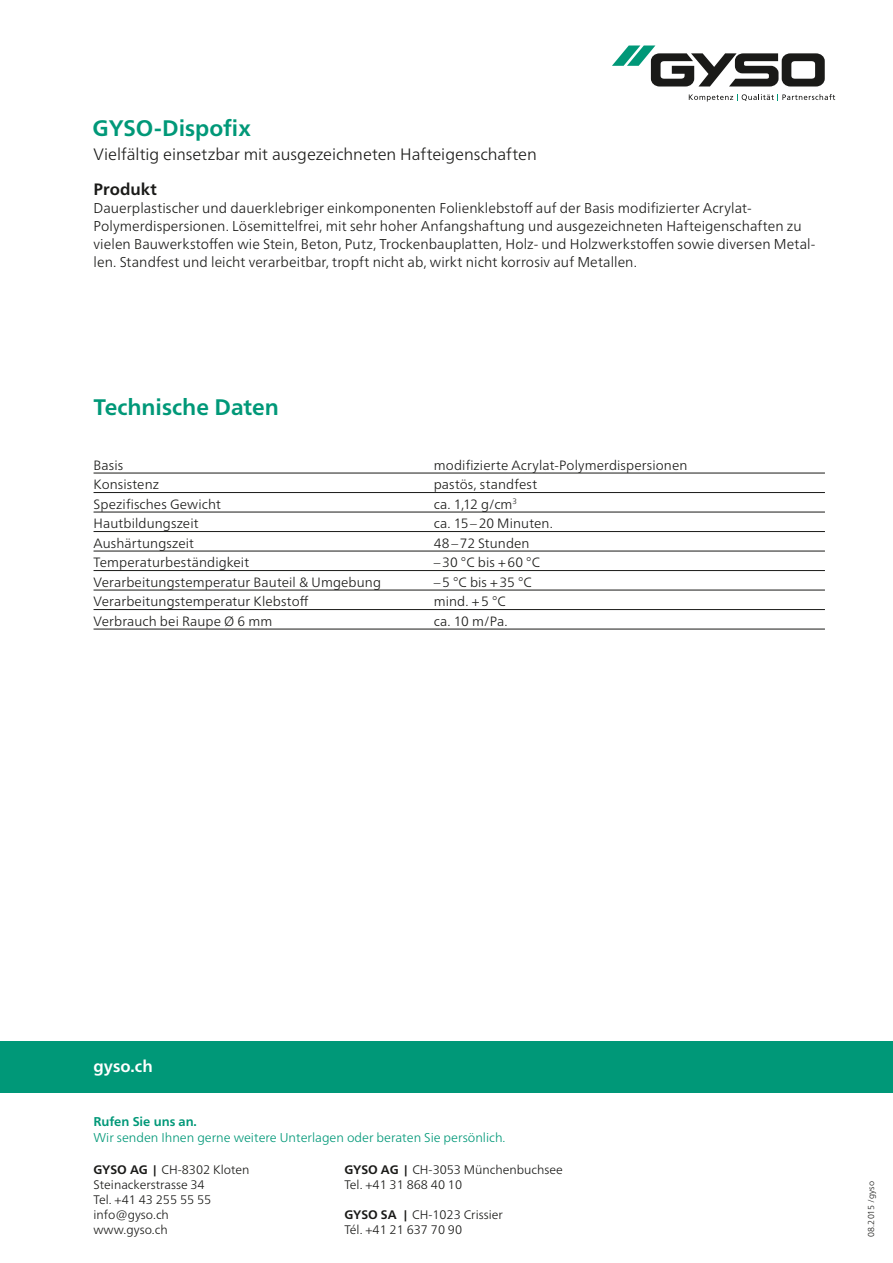
<style>
.page{position:relative;width:893px;height:1263px;background:#fff}
.page>*{position:absolute;margin:0;border:0;box-sizing:border-box;transform-origin:0 0}
.t1{font:700 22.5px "Frutiger Neue LT Pro";color:#009878}
.t2{font:300 16.5px "Frutiger Neue LT Pro";color:#1a1a18}
.t3{font:700 16.5px "Frutiger Neue LT Pro";color:#fff}
.t4{font:700 16.5px "Frutiger Neue LT Pro";letter-spacing:.005em;color:#1a1a18}
.t5{font:300 14.25px/18px "Frutiger Neue LT Pro";letter-spacing:.005em;color:#1a1a18}
.t6{font:300 13.5px "Frutiger Neue LT Pro";letter-spacing:.01em;color:#1a1a18}
.t7{font:300 12.75px "Frutiger Neue LT Pro";color:#009878}
.t8{font:700 12.75px "Frutiger Neue LT Pro";color:#009878}
.t9{font:300 12.3px/15px "Frutiger Neue LT Pro";color:#1a1a18}
.t10{font:300 8.7px "Frutiger Neue LT Pro";letter-spacing:.03em;color:#1a1a18}
.s1{font-weight:700}
.s2{font-weight:700;font-size:11.1px}
</style>
<div class="page">
<div style="left:0;top:1042px;width:893px;height:51px;background:#009878"></div>
<svg style="left:689px;top:94px;width:146px;height:8px"></svg>
<svg style="left:612px;top:45px;width:213px;height:42px"></svg>
<hr style="left:94px;top:473px;width:731px;height:1px;background:#1a1a18">
<hr style="left:94px;top:492px;width:731px;height:1px;background:#1a1a18">
<hr style="left:94px;top:512px;width:731px;height:1px;background:#1a1a18">
<hr style="left:94px;top:531px;width:731px;height:1px;background:#1a1a18">
<hr style="left:94px;top:551px;width:731px;height:1px;background:#1a1a18">
<hr style="left:94px;top:570px;width:731px;height:1px;background:#1a1a18">
<hr style="left:94px;top:590px;width:731px;height:1px;background:#1a1a18">
<hr style="left:94px;top:609px;width:731px;height:1px;background:#1a1a18">
<hr style="left:94px;top:629px;width:731px;height:1px;background:#1a1a18">
<h1 class="t1" style="left:92px;top:115px;width:160px">GYSO-Dispofix</h1>
<p class="t2" style="left:94px;top:144px;width:445px">Vielfältig einsetzbar mit ausgezeichneten Hafteigenschaften</p>
<p class="t4" style="left:94px;top:180px;width:65px">Produkt</p>
<p class="t5" style="left:94px;top:199px;width:723px">Dauerplastischer und dauerklebriger einkomponenten Folienklebstoff auf der Basis modifizierter Acrylat-Polymerdispersionen. Lösemittelfrei, mit sehr hoher Anfangshaftung und ausgezeichneten Hafteigenschaften zu vielen Bauwerkstoffen wie Stein, Beton, Putz, Trockenbauplatten, Holz- und Holzwerkstoffen sowie diversen Metal&shy;len. Standfest und leicht verarbeitbar, tropft nicht ab, wirkt nicht korrosiv auf Metallen.</p>
<h1 class="t1" style="left:94px;top:393px;width:187px">Technische Daten</h1>
<p class="t6" style="left:94px;top:457px;width:31px">Basis</p>
<p class="t6" style="left:434px;top:457px;width:255px">modifizierte Acrylat-Polymerdispersionen</p>
<p class="t6" style="left:94px;top:476px;width:67px">Konsistenz</p>
<p class="t6" style="left:434px;top:476px;width:105px">pastös, standfest</p>
<p class="t6" style="left:94px;top:496px;width:129px">Spezifisches Gewicht</p>
<p class="t6" style="left:434px;top:496px;width:85px">ca. 1,12 g/cm<sup>3</sup></p>
<p class="t6" style="left:94px;top:515px;width:107px">Hautbildungszeit</p>
<p class="t6" style="left:434px;top:515px;width:121px">ca. 15–20 Minuten.</p>
<p class="t6" style="left:94px;top:535px;width:102px">Aushärtungszeit</p>
<p class="t6" style="left:434px;top:535px;width:97px">48–72 Stunden</p>
<p class="t6" style="left:94px;top:554px;width:157px">Temperaturbeständigkeit</p>
<p class="t6" style="left:434px;top:554px;width:108px">–30 °C bis +60 °C</p>
<p class="t6" style="left:94px;top:574px;width:289px">Verarbeitungstemperatur Bauteil &amp; Umgebung</p>
<p class="t6" style="left:434px;top:574px;width:100px">–5 °C bis +35 °C</p>
<p class="t6" style="left:94px;top:593px;width:216px">Verarbeitungstemperatur Klebstoff</p>
<p class="t6" style="left:434px;top:593px;width:74px">mind. +5 °C</p>
<p class="t6" style="left:94px;top:613px;width:180px">Verbrauch bei Raupe Ø 6 mm</p>
<p class="t6" style="left:434px;top:613px;width:76px">ca. 10 m/Pa.</p>
<p class="t3" style="left:94px;top:1056px;width:61px">gyso.ch</p>
<p class="t8" style="left:94px;top:1114px;width:105px">Rufen Sie uns an.</p>
<p class="t7" style="left:94px;top:1130px;width:413px">Wir senden Ihnen gerne weitere Unterlagen oder beraten Sie persönlich.</p>
<p class="t9" style="left:94px;top:1162px;width:157px"><span class="s1">GYSO AG</span> <span class="s2">|</span> CH-8302 Kloten</p>
<p class="t9" style="left:344px;top:1162px;width:220px"><span class="s1">GYSO AG</span> <span class="s2">|</span> CH-3053 Münchenbuchsee</p>
<p class="t9" style="left:94px;top:1177px;width:113px">Steinackerstrasse 34</p>
<p class="t9" style="left:344px;top:1177px;width:119px">Tel. +41 31 868 40 10</p>
<p class="t9" style="left:94px;top:1192px;width:119px">Tel. +41 43 255 55 55 info@gyso.ch</p>
<p class="t9" style="left:344px;top:1207px;width:160px"><span class="s1">GYSO SA</span> <span class="s2">|</span> CH-1023 Crissier</p>
<p class="t9" style="left:94px;top:1222px;width:76px">www.gyso.ch</p>
<p class="t9" style="left:344px;top:1222px;width:119px">Tél. +41 21 637 70 90</p>
<p class="t10" style="left:866px;top:1237px;width:58px;rotate:-90deg">08.2015 /gyso</p>
</div>
